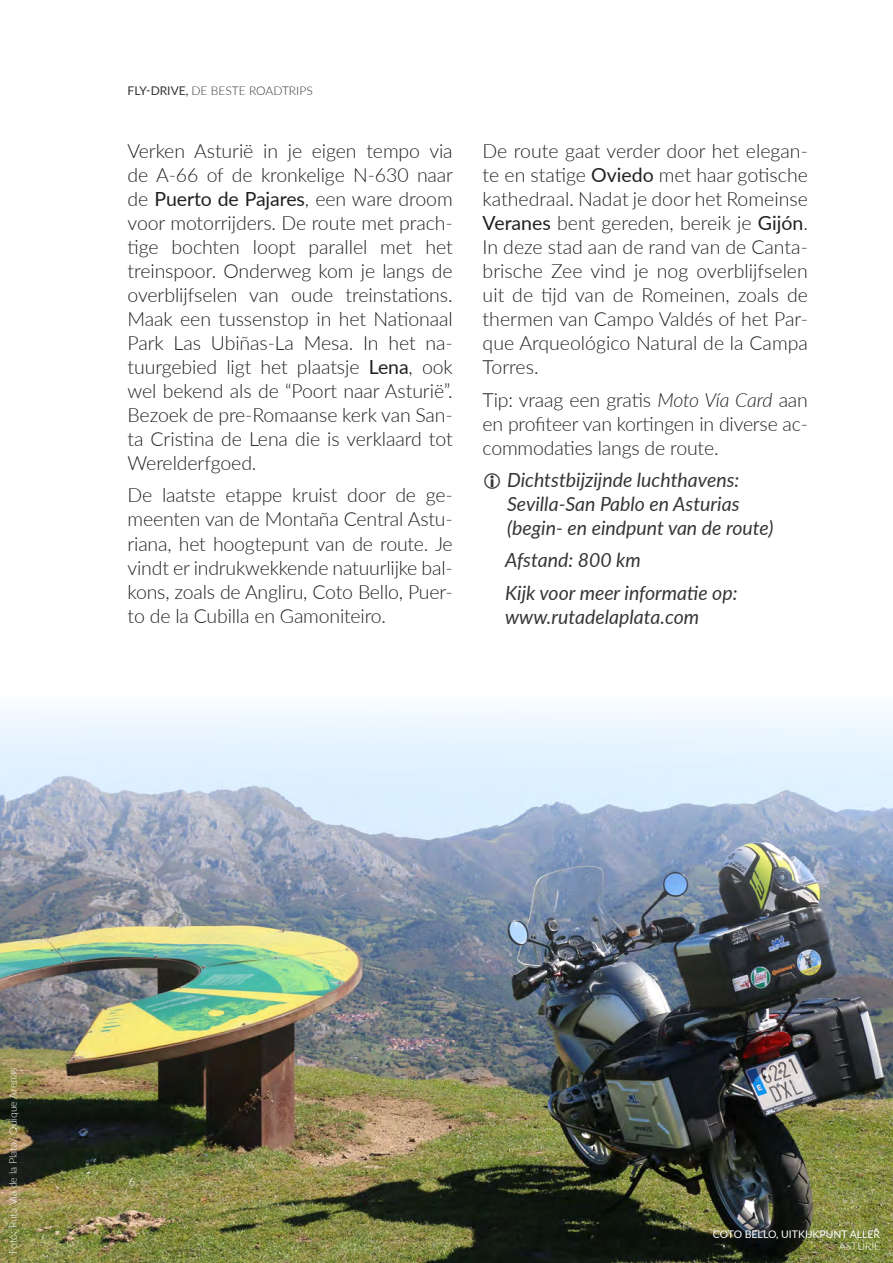
<style>
.page{position:relative;width:893px;height:1263px;background:#fff}
.page>*{position:absolute;margin:0;border:0;box-sizing:border-box;transform-origin:0 0}
.Body{font:300 19.5px/24px "Lato";letter-spacing:-.01em;color:#231f20;text-align:justify}
.INFO2{font:italic 19.5px/24px "Lato";color:#353534}
.INFO{font:italic 19.5px "Lato";color:#353534}
.t1{font:300 12px "Lato";color:#353534}
.t2{font:300 12px "Lato";color:#fff}
.PIE_ARRIBA{font:300 10.5px "Lato";color:#fff}
.PIE_ARRIBA-2{font:10.5px "Lato";color:#fff}
.SUBPIE_ARRIBA{font:300 10.5px "Lato";color:#fff}
.s1{font-weight:400}
.s2{font-style:italic}
</style>
<div class="page">
<img style="left:0;top:710px;width:893px;height:553px">
<hr style="left:892px;top:526px;width:1px;height:163px;background:#002445">
<p class="t1" style="left:128px;top:82px;width:187px"><span class="s1">FLY-DRIVE,</span> DE BESTE ROADTRIPS</p>
<p class="Body" style="left:128px;top:138px;width:327px">Verken Asturië in je eigen tempo via de A-66 of de kronkelige N-630 naar de <span class="s1">Puerto de Pajares</span>, een ware droom voor motorrijders. De route met prach&shy;tige bochten loopt parallel met het treinspoor. Onderweg kom je langs de overblijfselen van oude treinstations.<br>Maak een tussenstop in het Nationaal Park Las Ubiñas-La Mesa. In het na&shy;tuurgebied ligt het plaatsje <span class="s1">Lena</span>, ook wel bekend als de “Poort naar Asturië”.<br>Bezoek de pre-Romaanse kerk van San&shy;ta Cristina de Lena die is verklaard tot Werelderfgoed.</p>
<p class="Body" style="left:128px;top:483px;width:327px">De laatste etappe kruist door de ge&shy;meenten van de Montaña Central Astu&shy;riana, het hoogtepunt van de route. Je vindt er indrukwekkende natuurlijke bal&shy;kons, zoals de Angliru, Coto Bello, Puer&shy;to de la Cubilla en Gamoniteiro.</p>
<p class="Body" style="left:483px;top:138px;width:327px">De route gaat verder door het elegan&shy;te en statige <span class="s1">Oviedo</span> met haar gotische kathedraal. Nadat je door het Romeinse <span class="s1">Veranes</span> bent gereden, bereik je <span class="s1">Gijón</span>.<br>In deze stad aan de rand van de Canta&shy;brische Zee vind je nog overblijfselen uit de tijd van de Romeinen, zoals de thermen van Campo Valdés of het Par&shy;que Arqueológico Natural de la Campa Torres.</p>
<p class="Body" style="left:483px;top:387px;width:327px">Tip: vraag een gratis <span class="s2">Moto Vía Card</span> aan en profiteer van kortingen in diverse ac&shy;commodaties langs de route.</p>
<p class="INFO2" style="left:507px;top:467px;width:268px">Dichtstbijzijnde luchthavens:<br>Sevilla-San Pablo en Asturias (begin- en eindpunt van de route)</p>
<p class="INFO" style="left:505px;top:546px;width:137px">Afstand: 800 km</p>
<p class="INFO2" style="left:505px;top:580px;width:234px">Kijk voor meer informatie op: www.rutadelaplata.com</p>
<p class="PIE_ARRIBA" style="left:6px;top:1254px;width:188px;rotate:-90deg">Foto: Ruta Vía de la Plata/ Quique Arenas</p>
<p class="t2" style="left:128px;top:1173px;width:8px">6</p>
<p class="PIE_ARRIBA-2" style="left:713px;top:1226px;width:169px">COTO BELLO, UITKIJKPUNT ALLER</p>
<p class="SUBPIE_ARRIBA" style="left:839px;top:1239px;width:43px">ASTURIË</p>
</div>
